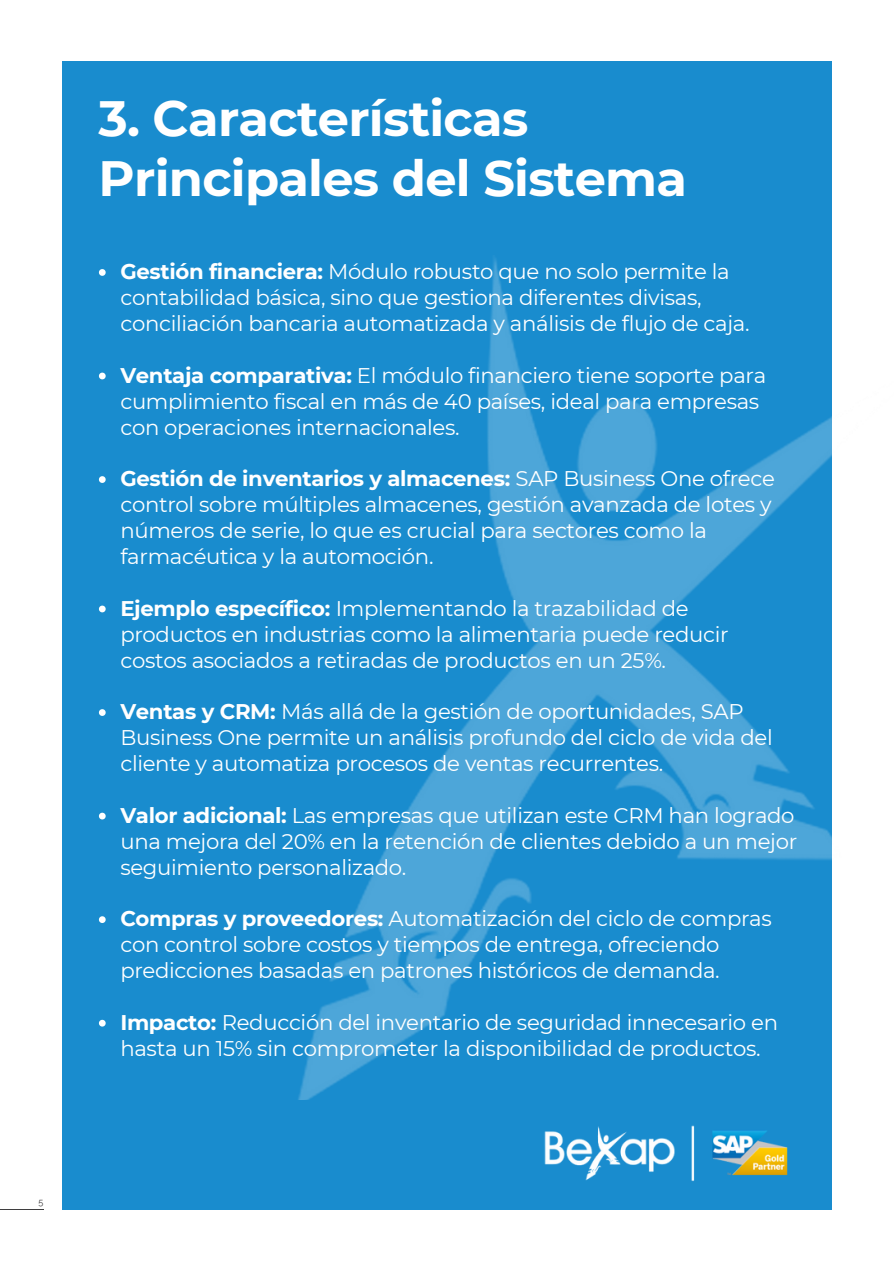
<style>
.page{position:relative;width:894px;height:1264px;background:#fff}
.page>*{position:absolute;margin:0;border:0;box-sizing:border-box;transform-origin:0 0}
.t1{font:700 49.5px/59.7px "Montserrat";letter-spacing:-.015em;color:#fff}
.t2{font:21.15px/25.8px "Montserrat";letter-spacing:-.015em;color:#fff}
.t3{font:9px "Raleway";color:#3f3e3f}
.s1{font-weight:700}
</style>
<div class="page">
<hr style="left:0;top:1208px;width:43px;height:1px;background:#3f3e3f">
<div style="left:62px;top:62px;width:769px;height:1147px;background:#198cce"></div>
<img style="left:98px;top:145px;width:734px;height:954px">
<svg style="left:99px;top:269px;width:7px;height:7px"></svg>
<svg style="left:99px;top:372px;width:7px;height:7px"></svg>
<svg style="left:99px;top:476px;width:7px;height:7px"></svg>
<svg style="left:99px;top:605px;width:7px;height:7px"></svg>
<svg style="left:99px;top:709px;width:7px;height:7px"></svg>
<svg style="left:99px;top:812px;width:7px;height:7px"></svg>
<svg style="left:99px;top:916px;width:7px;height:7px"></svg>
<svg style="left:99px;top:1019px;width:7px;height:7px"></svg>
<img style="left:529px;top:1087px;width:275px;height:94px">
<p class="t1" style="left:98px;top:89px;width:590px">3. Características<br>Principales del Sistema</p>
<h1 class="t2" style="left:120px;top:259px;width:630px"><span class="s1">Gestión financiera:</span> Módulo robusto que no solo permite la contabilidad básica, sino que gestiona diferentes divisas, conciliación bancaria automatizada y análisis de flujo de caja.</h1>
<p class="t2" style="left:120px;top:362px;width:647px"><span class="s1">Ventaja comparativa:</span> El módulo financiero tiene soporte para cumplimiento fiscal en más de 40 países, ideal para empresas con operaciones internacionales.</p>
<p class="t2" style="left:120px;top:466px;width:655px"><span class="s1">Gestión de inventarios y almacenes:</span> SAP Business One ofrece control sobre múltiples almacenes, gestión avanzada de lotes y números de serie, lo que es crucial para sectores como la farmacéutica y la automoción.</p>
<p class="t2" style="left:120px;top:595px;width:609px"><span class="s1">Ejemplo específico:</span> Implementando la trazabilidad de productos en industrias como la alimentaria puede reducir costos asociados a retiradas de productos en un 25%.</p>
<p class="t2" style="left:120px;top:698px;width:653px"><span class="s1">Ventas y CRM:</span> Más allá de la gestión de oportunidades, SAP<br>Business One permite un análisis profundo del ciclo de vida del cliente y automatiza procesos de ventas recurrentes.</p>
<p class="t2" style="left:120px;top:802px;width:678px"><span class="s1">Valor adicional:</span> Las empresas que utilizan este CRM han logrado una mejora del 20% en la retención de clientes debido a un mejor seguimiento personalizado.</p>
<p class="t2" style="left:120px;top:905px;width:652px"><span class="s1">Compras y proveedores:</span> Automatización del ciclo de compras con control sobre costos y tiempos de entrega, ofreciendo predicciones basadas en patrones históricos de demanda.</p>
<p class="t2" style="left:120px;top:1009px;width:659px"><span class="s1">Impacto:</span> Reducción del inventario de seguridad innecesario en hasta un 15% sin comprometer la disponibilidad de productos.</p>
<p class="t3" style="left:39px;top:1196px;width:6px">5</p>
</div>
